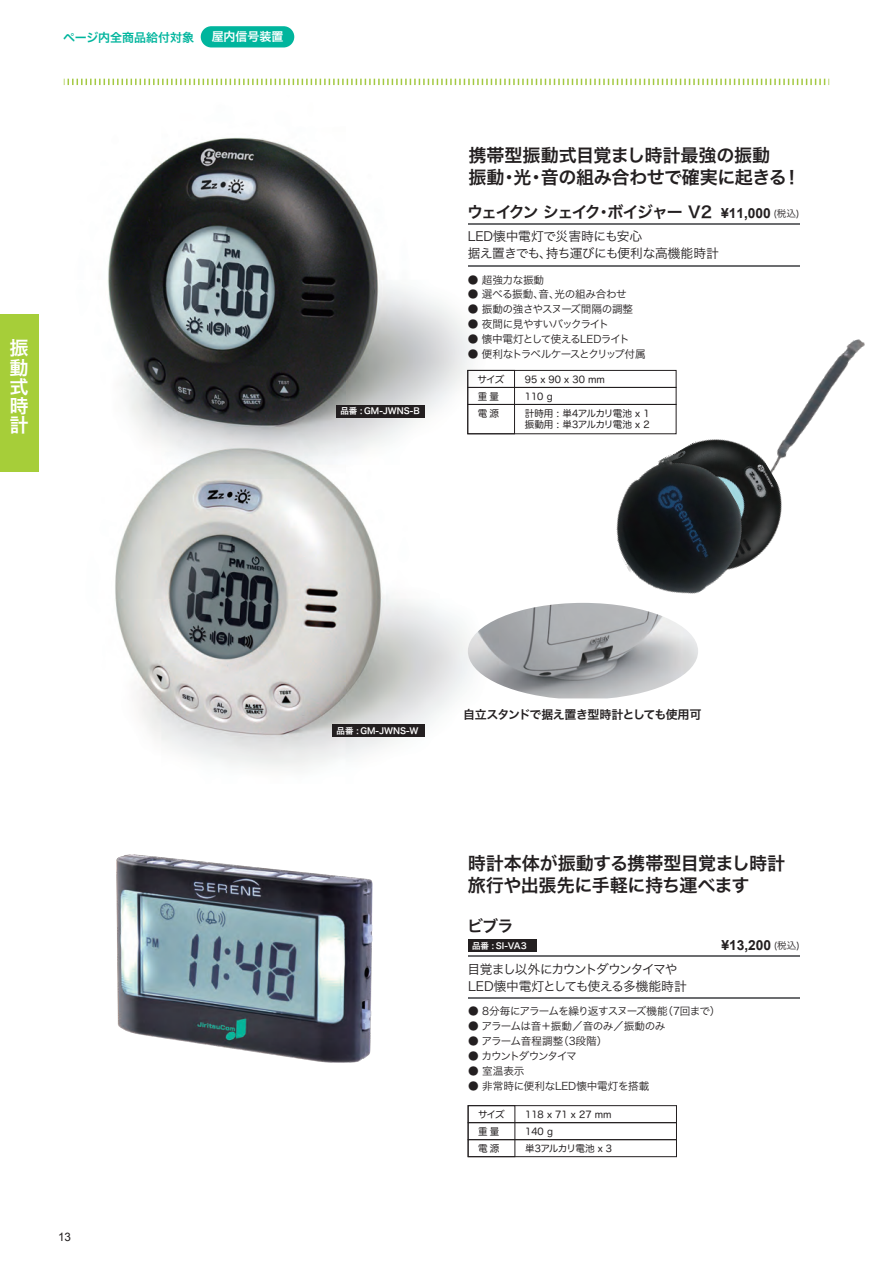
<style>
.page{position:relative;width:893px;height:1263px;background:#fff}
.page>*{position:absolute;margin:0;border:0;box-sizing:border-box;transform-origin:0 0}
.t1{font:19.2px/19.2px "Hira Kaku Pro W6";color:#fff;text-align:justify}
.t2{font:18px/21.8px "Hira Kaku Pro W6";letter-spacing:-.02em;color:#231f20}
.t3{font:15.9px "Hira Kaku Pro W6";letter-spacing:-.085em;color:#231f20}
.t4{font:700 13.8px "Arial";color:#231f20}
.t5{font:12.75px/17px "Hira Kaku Pro W3";letter-spacing:-.065em;color:#231f20}
.t6{font:12.75px/17px "Hira Kaku Pro W3";letter-spacing:-.045em;color:#231f20}
.t7{font:12px "Hira Kaku Pro W6";letter-spacing:-.045em;color:#231f20}
.t8{font:12px "Hira Kaku Pro W6";color:#00b59d}
.t9{font:12px "Hira Kaku Pro W6";color:#fff}
.t10{font:11.7px "Arial";color:#231f20}
.t11{font:10.65px "Hira Kaku Pro W3";letter-spacing:-.055em;color:#231f20}
.t12{font:10.65px "Hira Kaku Pro W3";letter-spacing:-.08em;color:#231f20}
.t13{font:10.65px "Hira Kaku Pro W3";letter-spacing:-.03em;color:#231f20}
.t14{font:10.65px "Hira Kaku Pro W3";letter-spacing:-.11em;color:#231f20}
.t15{font:10.65px "Hira Kaku Pro W3";letter-spacing:-.01em;color:#231f20}
.t16{font:10.65px "Hira Kaku Pro W3";color:#231f20}
.t17{font:10.65px "Hira Kaku Pro W3";letter-spacing:-.12em;color:#231f20}
.t18{font:9.6px/17px "Hira Maru Pro W4";color:#231f20}
.t19{font:9.6px/10.6px "Hira Maru Pro W4";letter-spacing:-.04em;color:#231f20}
.t20{font:9.6px "Hira Maru Pro W4";letter-spacing:-.065em;color:#231f20}
.t21{font:8.55px "Hira Kaku Pro W6";color:#fff}
.s1{font-family:"Hira Kaku Pro W3";font-weight:400;font-size:9.6px}
</style>
<div class="page">
<img style="left:115px;top:478px;width:353px;height:289px">
<img style="left:0;top:137px;width:551px;height:341px">
<div style="left:468px;top:1105px;width:209px;height:18px;border:1px solid #231f20"></div>
<div style="left:468px;top:1139px;width:209px;height:18px;border:1px solid #231f20"></div>
<div style="left:468px;top:939px;width:68px;height:13px;background:#231f20"></div>
<hr style="left:468px;top:956px;width:332px;height:1px;background:#6c6d70">
<hr style="left:468px;top:998px;width:332px;height:1px;background:#6c6d70">
<div style="left:337px;top:405px;width:88px;height:12px;background:#231f20"></div>
<hr style="left:468px;top:223px;width:331px;height:2px;background:#6c6d70">
<hr style="left:468px;top:265px;width:331px;height:2px;background:#6c6d70">
<div style="left:467px;top:370px;width:48px;height:64px;border:1px solid #231f20"></div>
<div style="left:467px;top:370px;width:209px;height:18px;border:1px solid #231f20"></div>
<div style="left:467px;top:404px;width:209px;height:30px;border:1px solid #231f20"></div>
<img style="left:468px;top:603px;width:230px;height:95px">
<div style="left:333px;top:724px;width:92px;height:13px;background:#231f20"></div>
<img style="left:799px;top:339px;width:66px;height:91px">
<img style="left:628px;top:416px;width:176px;height:132px">
<img style="left:589px;top:438px;width:177px;height:179px">
<img style="left:117px;top:854px;width:255px;height:208px">
<div style="left:0;top:315px;width:38px;height:157px;background:#a6ce39"></div>
<svg style="left:64px;top:79px;width:765px;height:6px"></svg>
<div style="left:201px;top:26px;width:93px;height:21px;background:#00b59d;border-radius:11px"></div>
<p class="t8" style="left:63px;top:26px;width:132px">ページ内全商品給付対象</p>
<p class="t9" style="left:212px;top:26px;width:73px">屋内信号装置</p>
<p class="t1" style="left:10px;top:338px;width:20px">振動式時計</p>
<p class="t21" style="left:340px;top:403px;width:81px">品番 : GM-JWNS-B</p>
<p class="t2" style="left:468px;top:144px;width:334px">携帯型振動式目覚まし時計最強の振動<br>振動・光・音の組み合わせで確実に起きる！</p>
<p class="t3" style="left:467px;top:197px;width:246px">ウェイクン シェイク・ボイジャー V2</p>
<p class="t6" style="left:468px;top:227px;width:253px">LED懐中電灯で災害時にも安心<br>据え置きでも、持ち運びにも便利な高機能時計</p>
<p class="t4" style="left:721px;top:204px;width:80px">¥11,000 <span class="s1">(税込)</span></p>
<p class="t11" style="left:468px;top:270px;width:78px">● 超強力な振動</p>
<p class="t13" style="left:468px;top:285px;width:161px">● 選べる振動、音、光の組み合わせ</p>
<p class="t13" style="left:468px;top:300px;width:167px">● 振動の強さやスヌーズ間隔の調整</p>
<p class="t12" style="left:468px;top:315px;width:143px">● 夜間に見やすいバックライト</p>
<p class="t11" style="left:468px;top:330px;width:163px">● 懐中電灯として使えるLEDライト</p>
<p class="t14" style="left:468px;top:344px;width:190px">● 便利なトラベルケースとクリップ付属　</p>
<p class="t18" style="left:478px;top:370px;width:28px">サイズ重量</p>
<p class="t18" style="left:525px;top:370px;width:82px">95 x 90 x 30 mm</p>
<p class="t18" style="left:525px;top:387px;width:29px">110 g</p>
<p class="t18" style="left:478px;top:404px;width:23px">電源</p>
<p class="t19" style="left:525px;top:407px;width:126px">計時用 : 単4アルカリ電池 x 1振動用 : 単3アルカリ電池 x 2</p>
<p class="t10" style="left:58px;top:1229px;width:15px">13</p>
<p class="t21" style="left:337px;top:723px;width:83px">品番 : GM-JWNS-W</p>
<p class="t7" style="left:463px;top:703px;width:240px">自立スタンドで据え置き型時計としても使用可</p>
<p class="t2" style="left:468px;top:851px;width:319px">時計本体が振動する携帯型目覚まし時計旅行や出張先に手軽に持ち運べます</p>
<p class="t3" style="left:467px;top:911px;width:48px">ビブラ</p>
<p class="t5" style="left:468px;top:959px;width:221px">目覚まし以外にカウントダウンタイマや<br>LED懐中電灯としても使える多機能時計</p>
<p class="t12" style="left:468px;top:1002px;width:254px">● 8分毎にアラームを繰り返すスヌーズ機能（7回まで）</p>
<p class="t11" style="left:468px;top:1016px;width:199px">● アラームは音＋振動／音のみ／振動のみ</p>
<p class="t16" style="left:468px;top:1031px;width:141px">● アラーム音程調整（3段階）</p>
<p class="t17" style="left:468px;top:1046px;width:110px">● カウントダウンタイマ</p>
<p class="t11" style="left:468px;top:1061px;width:58px">● 室温表示</p>
<p class="t15" style="left:468px;top:1076px;width:183px">● 非常時に便利なLED懐中電灯を搭載</p>
<p class="t21" style="left:472px;top:937px;width:56px">品番 : SI-VA3</p>
<p class="t4" style="left:721px;top:936px;width:80px">¥13,200 <span class="s1">(税込)</span></p>
<p class="t18" style="left:478px;top:1105px;width:28px">サイズ重量</p>
<p class="t18" style="left:525px;top:1105px;width:88px">118 x 71 x 27 mm</p>
<p class="t18" style="left:525px;top:1122px;width:29px">140 g</p>
<p class="t18" style="left:478px;top:1139px;width:23px">電源</p>
<p class="t20" style="left:525px;top:1140px;width:89px">単3アルカリ電池 x 3</p>
</div>
